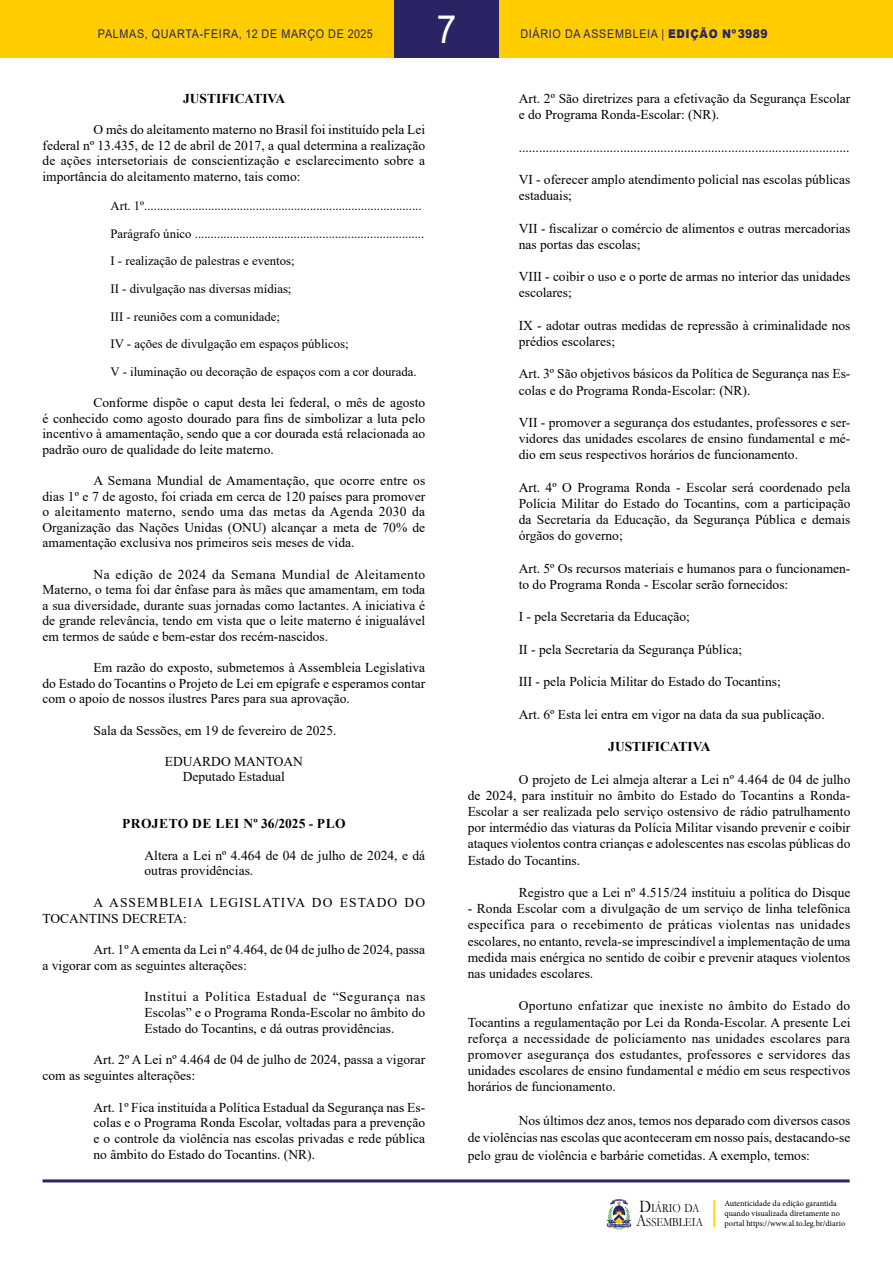
<style>
.page{position:relative;width:893px;height:1263px;background:#fff}
.page>*{position:absolute;margin:0;border:0;box-sizing:border-box;transform-origin:0 0}
.t1{font:39px "Arial";color:#fff;scale:.9 1}
.t2{font:13.5px/16.2px "Times New Roman";color:#000;text-align:justify}
.t3{font:13.5px/15.8px "Times New Roman";letter-spacing:.075em;color:#000}
.t4{font:700 13.5px "Times New Roman";color:#000}
.t5{font:700 13.5px "Times New Roman";letter-spacing:.035em;color:#000}
.t6{font:12.75px/27.6px "Times New Roman";color:#000}
.t7{font:12.45px/14px "Garamond";color:#000;scale:.85 1}
.t8{font:12px "Arial";letter-spacing:.065em;color:#2b2464;scale:.9 1}
.t9{font:8.25px/9.9px "Minion Pro";color:#000}
.s1{font-weight:900}
.s2{font-size:17.85px}
</style>
<div class="page">
<div style="left:0;top:0;width:893px;height:58px;background:#fc0"></div>
<hr style="left:43px;top:1179px;width:807px;height:3px;background:#2b2464">
<svg style="left:606px;top:1199px;width:26px;height:31px"></svg>
<div style="left:394px;top:0;width:105px;height:58px;background:#2b2464"></div>
<hr style="left:713px;top:1200px;width:2px;height:27px;background:#fc0">
<h1 class="t1" style="left:437px;top:2px;width:23px">7</h1>
<p class="t8" style="left:98px;top:25px;width:307px">PALMAS, QUARTA-FEIRA, 12 DE MARÇO DE 2025</p>
<p class="t8" style="left:520px;top:25px;width:276px">DIÁRIO DA ASSEMBLEIA | <span class="s1">EDIÇÃO Nº3989</span></p>
<p class="t4" style="left:183px;top:88px;width:104px">JUSTIFICATIVA</p>
<p class="t2" style="left:43px;top:121px;width:384px;line-height:15.6px;text-indent:51px">O mês do aleitamento materno no Brasil foi instituído pela Lei federal nº 13.435, de 12 de abril de 2017, a qual determina a realização de ações intersetoriais de conscientização e esclarecimento sobre a importância do aleitamento materno, tais como:</p>
<p class="t6" style="left:111px;top:192px;width:315px">Art. 1º.......................................................................................<br>Parágrafo único ........................................................................<br>I - realização de palestras e eventos;<br>II - divulgação nas diversas mídias;<br>III - reuniões com a comunidade;<br>IV - ações de divulgação em espaços públicos;<br>V - iluminação ou decoração de espaços com a cor dourada.</p>
<p class="t2" style="left:43px;top:394px;width:384px;line-height:15.6px;text-indent:51px">Conforme dispõe o caput desta lei federal, o mês de agosto é conhecido como agosto dourado para fins de simbolizar a luta pelo incentivo à amamentação, sendo que a cor dourada está relacionada ao padrão ouro de qualidade do leite materno.</p>
<p class="t2" style="left:43px;top:472px;width:384px;line-height:15.6px;text-indent:51px">A Semana Mundial de Amamentação, que ocorre entre os dias 1º e 7 de agosto, foi criada em cerca de 120 países para promover o aleitamento materno, sendo uma das metas da Agenda 2030 da Organização das Nações Unidas (ONU) alcançar a meta de 70% de amamentação exclusiva nos primeiros seis meses de vida.</p>
<p class="t2" style="left:43px;top:566px;width:384px;line-height:15.6px;text-indent:51px">Na edição de 2024 da Semana Mundial de Aleitamento Materno, o tema foi dar ênfase para às mães que amamentam, em toda a sua diversidade, durante suas jornadas como lactantes. A iniciativa é de grande relevância, tendo em vista que o leite materno é inigualável em termos de saúde e bem-estar dos recém-nascidos.</p>
<p class="t2" style="left:43px;top:659px;width:384px;line-height:15.6px;text-indent:51px">Em razão do exposto, submetemos à Assembleia Legislativa do Estado do Tocantins o Projeto de Lei em epígrafe e esperamos contar com o apoio de nossos ilustres Pares para sua aprovação.</p>
<p class="t2" style="left:94px;top:722px;width:244px">Sala da Sessões, em 19 de fevereiro de 2025.</p>
<p class="t2" style="left:165px;top:753px;width:140px;line-height:15.6px;text-align:center">EDUARDO MANTOAN<br>Deputado Estadual</p>
<p class="t5" style="left:122px;top:814px;width:225px">PROJETO DE LEI Nº 36/2025 - PLO</p>
<p class="t2" style="left:145px;top:847px;width:282px;line-height:15.8px">Altera a Lei nº 4.464 de 04 de julho de 2024, e dá outras providências.</p>
<p class="t3" style="left:42px;top:894px;width:384px;text-indent:51px">A ASSEMBLEIA LEGISLATIVA DO ESTADO DO<br>TOCANTINS DECRETA:</p>
<p class="t2" style="left:42px;top:941px;width:384px;line-height:15.8px;text-indent:51px">Art. 1º A ementa da Lei nº 4.464, de 04 de julho de 2024, passa a vigorar com as seguintes alterações:</p>
<p class="t2" style="left:145px;top:988px;width:282px;line-height:15.8px">Institui a Política Estadual de “Segurança nas Escolas” e o Programa Ronda-Escolar no âmbito do Estado do Tocantins, e dá outras providências.</p>
<p class="t2" style="left:42px;top:1051px;width:384px;line-height:15.8px;text-indent:51px">Art. 2º A Lei nº 4.464 de 04 de julho de 2024, passa a vigorar com as seguintes alterações:</p>
<p class="t2" style="left:94px;top:1099px;width:333px;line-height:15.8px">Art. 1º Fica instituída a Política Estadual da Segurança nas Es&shy;colas e o Programa Ronda Escolar, voltadas para a prevenção e o controle da violência nas escolas privadas e rede pública no âmbito do Estado do Tocantins. (NR).</p>
<p class="t2" style="left:519px;top:90px;width:333px">Art. 2º São diretrizes para a efetivação da Segurança Escolar e do Programa Ronda-Escolar: (NR).</p>
<p class="t2" style="left:519px;top:139px;width:332px">..................................................................................................</p>
<p class="t2" style="left:519px;top:171px;width:333px">VI - oferecer amplo atendimento policial nas escolas públicas estaduais;</p>
<p class="t2" style="left:519px;top:220px;width:333px">VII - fiscalizar o comércio de alimentos e outras mercadorias nas portas das escolas;</p>
<p class="t2" style="left:519px;top:268px;width:333px">VIII - coibir o uso e o porte de armas no interior das unidades escolares;</p>
<p class="t2" style="left:519px;top:317px;width:333px">IX - adotar outras medidas de repressão à criminalidade nos prédios escolares;</p>
<p class="t2" style="left:519px;top:365px;width:333px">Art. 3º São objetivos básicos da Política de Segurança nas Es&shy;colas e do Programa Ronda-Escolar: (NR).</p>
<p class="t2" style="left:519px;top:414px;width:333px">VII - promover a segurança dos estudantes, professores e ser&shy;vidores das unidades escolares de ensino fundamental e mé&shy;dio em seus respectivos horários de funcionamento.</p>
<p class="t2" style="left:519px;top:479px;width:333px">Art. 4º O Programa Ronda - Escolar será coordenado pela Polícia Militar do Estado do Tocantins, com a participação da Secretaria da Educação, da Segurança Pública e demais órgãos do governo;</p>
<p class="t2" style="left:519px;top:560px;width:333px">Art. 5º Os recursos materiais e humanos para o funcionamen&shy;to do Programa Ronda - Escolar serão fornecidos:</p>
<p class="t2" style="left:519px;top:608px;width:173px">I - pela Secretaria da Educação;</p>
<p class="t2" style="left:519px;top:641px;width:225px">II - pela Secretaria da Segurança Pública;</p>
<p class="t2" style="left:519px;top:673px;width:264px">III - pela Policia Militar do Estado do Tocantins;</p>
<p class="t2" style="left:519px;top:706px;width:307px">Art. 6º Esta lei entra em vigor na data da sua publicação.</p>
<p class="t4" style="left:608px;top:737px;width:104px">JUSTIFICATIVA</p>
<p class="t2" style="left:468px;top:770px;width:384px;text-indent:51px">O projeto de Lei almeja alterar a Lei nº 4.464 de 04 de julho de 2024, para instituir no âmbito do Estado do Tocantins a Ronda-Escolar a ser realizada pelo serviço ostensivo de rádio patrulhamento por intermédio das viaturas da Polícia Militar visando prevenir e coibir ataques violentos contra crianças e adolescentes nas escolas públicas do Estado do Tocantins.</p>
<p class="t2" style="left:519px;top:884px;width:333px">Registro que a Lei nº 4.515/24 instituiu a política do Disque</p>
<p class="t2" style="left:468px;top:900px;width:384px">- Ronda Escolar com a divulgação de um serviço de linha telefônica específica para o recebimento de práticas violentas nas unidades escolares, no entanto, revela-se imprescindível a implementação de uma medida mais enérgica no sentido de coibir e prevenir ataques violentos nas unidades escolares.</p>
<p class="t2" style="left:468px;top:997px;width:384px;text-indent:51px">Oportuno enfatizar que inexiste no âmbito do Estado do Tocantins a regulamentação por Lei da Ronda-Escolar. A presente Lei reforça a necessidade de policiamento nas unidades escolares para promover asegurança dos estudantes, professores e servidores das unidades escolares de ensino fundamental e médio em seus respectivos horários de funcionamento.</p>
<p class="t2" style="left:468px;top:1111px;width:384px;line-height:17.4px;text-indent:51px">Nos últimos dez anos, temos nos deparado com diversos casos de violências nas escolas que aconteceram em nosso país, destacando-se pelo grau de violência e barbárie cometidas. A exemplo, temos:</p>
<p class="t7" style="left:636px;top:1201px;width:80px"><span class="s2">D</span>IÁRIO DA<br><span class="s2">A</span>SSEMBLEIA</p>
<p class="t9" style="left:724px;top:1199px;width:122px">Autenticidade da edição garantida quando visualizada diretamente no portal https://www.al.to.leg.br/diario</p>
</div>
